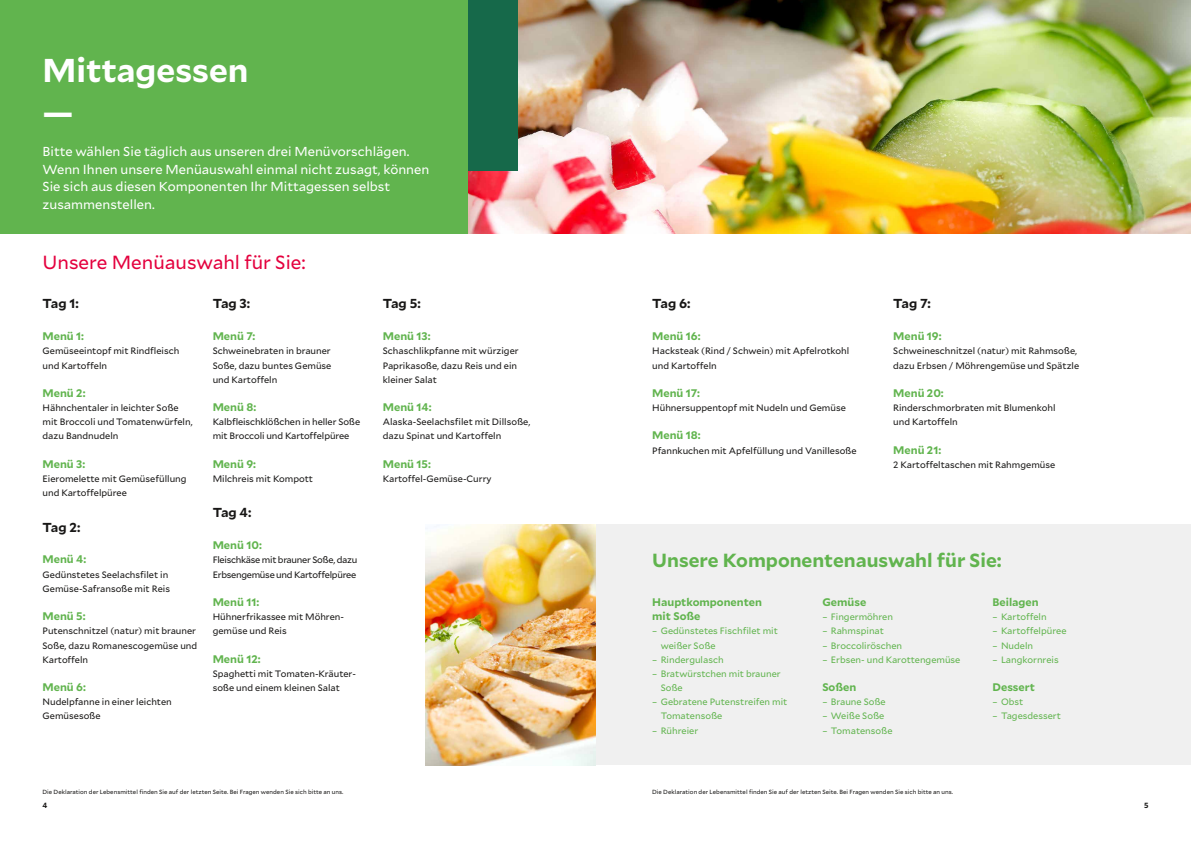
<style>
.page{position:relative;width:1191px;height:842px;background:#fff}
.page>*{position:absolute;margin:0;border:0;box-sizing:border-box;transform-origin:0 0}
.t1{font:700 33px/42.5px "Mallory";color:#fff}
.t2{font:700 19px "Mallory";color:#61b44e}
.t3{font:19px "Mallory";color:#e4003e}
.t4{font:13px/17.7px "Mallory";color:#fff}
.t5{font:700 13px "Mallory";letter-spacing:-.045em;color:#181716}
.t6{font:700 11px/14.2px "Mallory";color:#61b44e}
.t7{font:9.2px/14.2px "Mallory";color:#181716}
.t8{font:9.2px/14.2px "Mallory";color:#61b44e}
.t9{font:9.2px/14.2px "Mallory";letter-spacing:-.03em;color:#181716}
.t10{font:700 7.5px "Mallory";color:#181716}
.t11{font:6px "Mallory";letter-spacing:.005em;color:#181716}
</style>
<div class="page">
<img style="left:468px;top:0;width:723px;height:234px">
<div style="left:425px;top:524px;width:766px;height:241px;background:#f0f0f0"></div>
<img style="left:425px;top:524px;width:170px;height:241px">
<div style="left:163px;top:0;width:354px;height:170px;background:#16694a"></div>
<div style="left:0;top:0;width:468px;height:234px;background:#61b44e"></div>
<h1 class="t1" style="left:43px;top:46px;width:207px">Mittagessen —</h1>
<h3 class="t4" style="left:43px;top:142px;width:388px">Bitte wählen Sie täglich aus unseren drei Menüvorschlägen.<br>Wenn Ihnen unsere Menüauswahl einmal nicht zusagt, können Sie sich aus diesen Komponenten Ihr Mittagessen selbst zusammenstellen.</h3>
<h2 class="t3" style="left:43px;top:249px;width:265px">Unsere Menüauswahl für Sie:</h2>
<h3 class="t5" style="left:43px;top:294px;width:38px">Tag 1:</h3>
<p class="t6" style="left:43px;top:328px;width:43px">Menü 1:</p>
<p class="t7" style="left:43px;top:344px;width:138px">Gemüseeintopf mit Rindfleisch und Kartoffeln</p>
<p class="t6" style="left:43px;top:385px;width:45px">Menü 2:</p>
<p class="t7" style="left:43px;top:400px;width:151px">Hähnchentaler in leichter Soße mit Broccoli und Tomatenwürfeln, dazu Bandnudeln</p>
<p class="t6" style="left:43px;top:456px;width:44px">Menü 3:</p>
<p class="t7" style="left:43px;top:471px;width:146px">Eieromelette mit Gemüsefüllung und Kartoffelpüree</p>
<h3 class="t5" style="left:43px;top:517px;width:39px">Tag 2:</h3>
<p class="t6" style="left:43px;top:552px;width:45px">Menü 4:</p>
<p class="t7" style="left:43px;top:567px;width:129px">Gedünstetes Seelachsfilet in<br>Gemüse-Safransoße mit Reis</p>
<p class="t6" style="left:43px;top:608px;width:45px">Menü 5:</p>
<p class="t7" style="left:43px;top:623px;width:156px">Putenschnitzel (natur) mit brauner<br>Soße, dazu Romanescogemüse und<br>Kartoffeln</p>
<p class="t6" style="left:43px;top:679px;width:45px">Menü 6:</p>
<p class="t7" style="left:43px;top:694px;width:131px">Nudelpfanne in einer leichten<br>Gemüsesoße</p>
<h3 class="t5" style="left:213px;top:294px;width:39px">Tag 3:</h3>
<p class="t6" style="left:213px;top:328px;width:44px">Menü 7:</p>
<p class="t7" style="left:213px;top:344px;width:120px;text-align:justify">Schweinebraten in brauner Soße, dazu buntes Gemüse und Kartoffeln</p>
<p class="t6" style="left:213px;top:399px;width:45px">Menü 8:</p>
<p class="t7" style="left:213px;top:414px;width:149px">Kalbfleischklößchen in heller Soße mit Broccoli und Kartoffelpüree</p>
<p class="t6" style="left:213px;top:456px;width:45px">Menü 9:</p>
<p class="t7" style="left:213px;top:471px;width:102px">Milchreis mit Kompott</p>
<h3 class="t5" style="left:213px;top:503px;width:40px">Tag 4:</h3>
<p class="t6" style="left:213px;top:538px;width:51px">Menü 10:</p>
<p class="t9" style="left:213px;top:553px;width:146px">Fleischkäse mit brauner Soße, dazu<br>Erbsengemüse und Kartoffelpüree</p>
<p class="t6" style="left:213px;top:594px;width:48px">Menü 11:</p>
<p class="t7" style="left:213px;top:609px;width:133px">Hühnerfrikassee mit Möhren&shy;gemüse und Reis</p>
<p class="t6" style="left:213px;top:651px;width:50px">Menü 12:</p>
<p class="t7" style="left:213px;top:666px;width:145px">Spaghetti mit Tomaten-Kräuter&shy;soße und einem kleinen Salat</p>
<h3 class="t5" style="left:383px;top:294px;width:39px">Tag 5:</h3>
<p class="t6" style="left:383px;top:328px;width:49px">Menü 13:</p>
<p class="t7" style="left:383px;top:344px;width:137px">Schaschlikpfanne mit würziger<br>Paprikasoße, dazu Reis und ein kleiner Salat</p>
<p class="t6" style="left:383px;top:399px;width:50px">Menü 14:</p>
<p class="t7" style="left:383px;top:414px;width:149px">Alaska-Seelachsfilet mit Dillsoße, dazu Spinat und Kartoffeln</p>
<p class="t6" style="left:383px;top:456px;width:50px">Menü 15:</p>
<p class="t7" style="left:383px;top:471px;width:110px">Kartoffel-Gemüse-Curry</p>
<p class="t11" style="left:43px;top:787px;width:302px">Die Deklaration der Lebensmittel finden Sie auf der letzten Seite. Bei Fragen wenden Sie sich bitte an uns.</p>
<h3 class="t5" style="left:652px;top:294px;width:40px">Tag 6:</h3>
<p class="t6" style="left:652px;top:328px;width:50px">Menü 16:</p>
<p class="t7" style="left:652px;top:344px;width:199px">Hacksteak (Rind / Schwein) mit Apfelrotkohl und Kartoffeln</p>
<p class="t6" style="left:652px;top:385px;width:49px">Menü 17:</p>
<p class="t7" style="left:652px;top:400px;width:195px">Hühnersuppentopf mit Nudeln und Gemüse</p>
<p class="t6" style="left:652px;top:428px;width:50px">Menü 18:</p>
<p class="t7" style="left:652px;top:443px;width:206px">Pfannkuchen mit Apfelfüllung und Vanillesoße</p>
<h3 class="t5" style="left:893px;top:294px;width:39px">Tag 7:</h3>
<p class="t6" style="left:893px;top:328px;width:50px">Menü 19:</p>
<p class="t7" style="left:893px;top:344px;width:187px">Schweineschnitzel (natur) mit Rahmsoße, dazu Erbsen / Möhrengemüse und Spätzle</p>
<p class="t6" style="left:893px;top:385px;width:52px">Menü 20:</p>
<p class="t7" style="left:893px;top:400px;width:164px">Rinderschmorbraten mit Blumenkohl und Kartoffeln</p>
<p class="t6" style="left:893px;top:442px;width:49px">Menü 21:</p>
<p class="t7" style="left:893px;top:457px;width:163px">2 Kartoffeltaschen mit Rahmgemüse</p>
<h2 class="t2" style="left:652px;top:546px;width:351px">Unsere Komponentenauswahl für Sie:</h2>
<p class="t6" style="left:652px;top:594px;width:111px">Hauptkomponenten mit Soße</p>
<p class="t8" style="left:660px;top:623px;width:119px;text-indent:-9px">– Gedünstetes Fischfilet mit weißer Soße</p>
<p class="t8" style="left:652px;top:652px;width:73px">– Rindergulasch</p>
<p class="t8" style="left:660px;top:666px;width:121px;text-indent:-9px">– Bratwürstchen mit brauner<br>Soße</p>
<p class="t8" style="left:660px;top:694px;width:128px;text-indent:-9px">– Gebratene Putenstreifen mit<br>Tomatensoße</p>
<p class="t8" style="left:652px;top:723px;width:48px">– Rühreier</p>
<p class="t6" style="left:822px;top:594px;width:45px">Gemüse</p>
<p class="t8" style="left:822px;top:609px;width:72px">– Fingermöhren</p>
<p class="t8" style="left:822px;top:623px;width:63px">– Rahmspinat</p>
<p class="t8" style="left:822px;top:638px;width:81px">– Broccoliröschen</p>
<p class="t8" style="left:822px;top:652px;width:140px">– Erbsen- und Karottengemüse</p>
<p class="t6" style="left:822px;top:679px;width:35px">Soßen</p>
<p class="t8" style="left:822px;top:694px;width:65px">– Braune Soße</p>
<p class="t8" style="left:822px;top:708px;width:64px">– Weiße Soße</p>
<p class="t8" style="left:822px;top:723px;width:72px">– Tomatensoße</p>
<p class="t11" style="left:652px;top:787px;width:302px">Die Deklaration der Lebensmittel finden Sie auf der letzten Seite. Bei Fragen wenden Sie sich bitte an uns.</p>
<p class="t6" style="left:992px;top:594px;width:48px">Beilagen</p>
<p class="t8" style="left:992px;top:609px;width:56px">– Kartoffeln</p>
<p class="t8" style="left:992px;top:623px;width:76px">– Kartoffelpüree</p>
<p class="t8" style="left:992px;top:638px;width:42px">– Nudeln</p>
<p class="t8" style="left:992px;top:652px;width:68px">– Langkornreis</p>
<p class="t6" style="left:992px;top:679px;width:44px">Dessert</p>
<p class="t8" style="left:992px;top:694px;width:32px">– Obst</p>
<p class="t8" style="left:992px;top:708px;width:70px">– Tagesdessert</p>
<p class="t10" style="left:43px;top:800px;width:6px">4</p>
<p class="t10" style="left:1144px;top:800px;width:6px">5</p>
</div>
